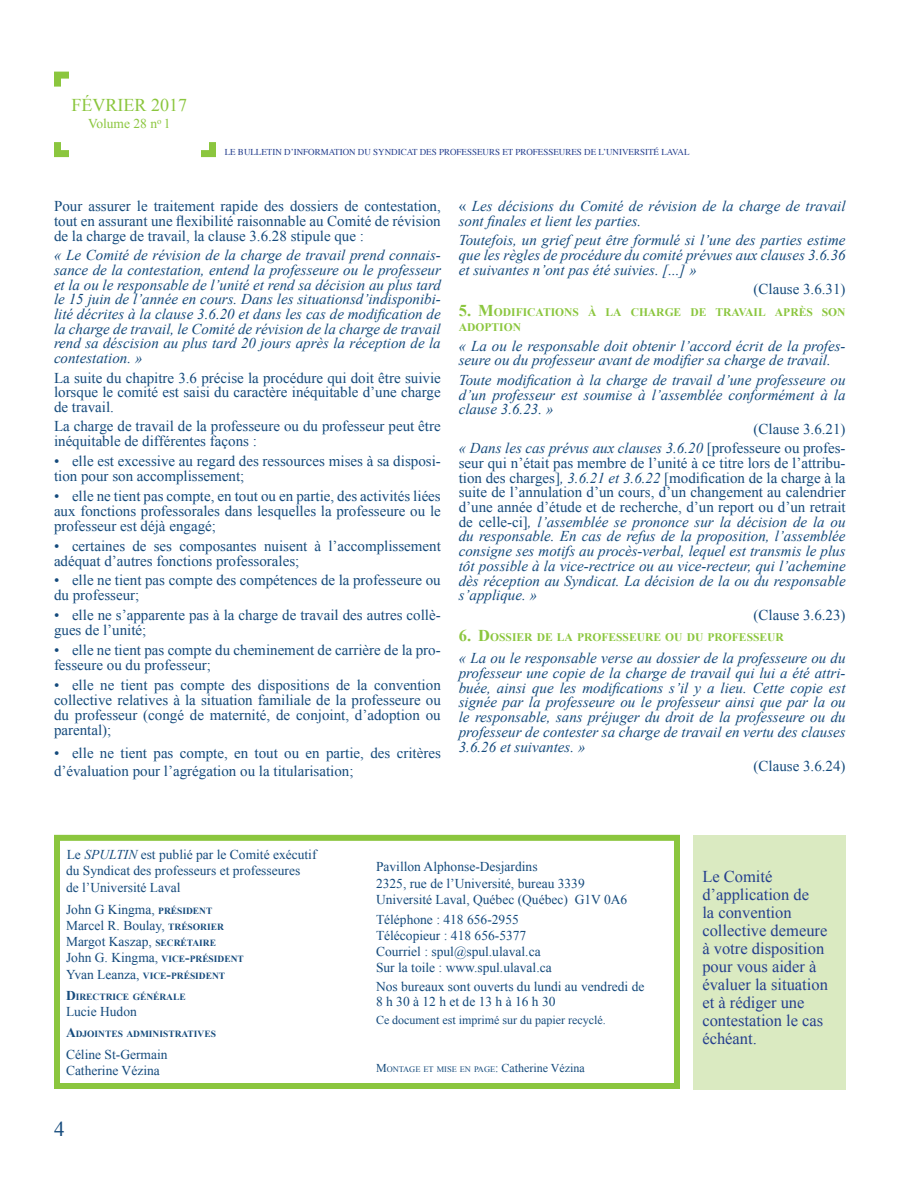
<style>
.page{position:relative;width:918px;height:1188px;background:#fff}
.page>*{position:absolute;margin:0;border:0;box-sizing:border-box;transform-origin:0 0}
.Texte{font:21px "Times New Roman";color:#144a7c}
.t1{font:18px "Times New Roman";color:#8bc63e}
.BlocVert{font:16.5px/18px "Times New Roman";color:#253f8e}
.Texte-2{font:italic 15px/14.7px "Times New Roman";color:#144a7c;text-align:justify}
.ABC{font:15px/15px "Times New Roman";color:#144a7c}
.Texte-3{font:15px/14.7px "Times New Roman";color:#144a7c;text-align:justify}
.t2{font:13.5px/16.2px "Times New Roman";color:#144a7c}
.t3{font:13.5px "Times New Roman";color:#8bc63e}
.t4{font:12px "Times New Roman";color:#144a7c}
.Titre1{font:700 11.55px/15px "Times New Roman";color:#8bc63e}
.t5{font:700 9.45px "Times New Roman";color:#144a7c}
.t6{font:9px "Times";color:#253f8e}
.t7{font:8.4px "Times New Roman";color:#144a7c}
.s1{font-style:normal}
.s2{font-size:16.5px}
.s3{font-style:italic}
.s4{font-weight:700;font-size:9.45px}
.s5{font-weight:700}
.s6{font-weight:400;font-size:13.5px}
.s7{font-size:13.5px}
.s8{font-size:12px}
</style>
<div class="page">
<svg style="left:201px;top:142px;width:15px;height:15px"></svg>
<svg style="left:54px;top:142px;width:15px;height:15px"></svg>
<svg style="left:54px;top:72px;width:15px;height:15px"></svg>
<div style="left:54px;top:835px;width:626px;height:254px;border:6px solid #8bc63e"></div>
<div style="left:693px;top:835px;width:153px;height:255px;background:#daeac1"></div>
<p class="t1" style="left:72px;top:93px;width:117px">FÉVRIER 2017</p>
<p class="t3" style="left:88px;top:114px;width:84px">Volume 28 n<sup>o</sup> 1</p>
<p class="t6" style="left:225px;top:143px;width:466px">LE BULLETIN D’INFORMATION DU SYNDICAT DES PROFESSEURS ET PROFESSEURES DE L’UNIVERSITÉ LAVAL</p>
<p class="Texte-3" style="left:54px;top:199px;width:388px">Pour assurer le traitement rapide des dossiers de contestation, tout en assurant une flexibilité raisonnable au Comité de révision de la charge de travail, la clause 3.6.28 stipule que :</p>
<p class="Texte-2" style="left:54px;top:247px;width:388px">« Le Comité de révision de la charge de travail prend connais&shy;sance de la contestation, entend la professeure ou le professeur et la ou le responsable de l’unité et rend sa décision au plus tard le 15 juin de l’année en cours. Dans les situationsd’indisponibi&shy;lité décrites à la clause 3.6.20 et dans les cas de modification de la charge de travail, le Comité de révision de la charge de travail rend sa déscision au plus tard 20 jours après la réception de la contestation. »</p>
<p class="Texte-3" style="left:54px;top:370px;width:388px">La suite du chapitre 3.6 précise la procédure qui doit être suivie lorsque le comité est saisi du caractère inéquitable d’une charge de travail.</p>
<p class="Texte-3" style="left:54px;top:419px;width:388px">La charge de travail de la professeure ou du professeur peut être inéquitable de différentes façons :</p>
<p class="ABC" style="left:54px;top:453px;width:388px">• elle est excessive au regard des ressources mises à sa disposi&shy;tion pour son accomplissement;</p>
<p class="ABC" style="left:54px;top:488px;width:388px;text-align:justify">• elle ne tient pas compte, en tout ou en partie, des activités liées aux fonctions professorales dans lesquelles la professeure ou le professeur est déjà engagé;</p>
<p class="ABC" style="left:54px;top:538px;width:388px">• certaines de ses composantes nuisent à l’accomplissement adéquat d’autres fonctions professorales;</p>
<p class="ABC" style="left:54px;top:573px;width:388px">• elle ne tient pas compte des compétences de la professeure ou du professeur;</p>
<p class="ABC" style="left:54px;top:607px;width:388px">• elle ne s’apparente pas à la charge de travail des autres collè&shy;gues de l’unité;</p>
<p class="ABC" style="left:54px;top:642px;width:388px">• elle ne tient pas compte du cheminement de carrière de la pro&shy;fesseure ou du professeur;</p>
<p class="ABC" style="left:54px;top:677px;width:388px;text-align:justify">• elle ne tient pas compte des dispositions de la convention collective relatives à la situation familiale de la professeure ou du professeur (congé de maternité, de conjoint, d’adoption ou parental);</p>
<p class="ABC" style="left:54px;top:743px;width:388px;line-height:18px">• elle ne tient pas compte, en tout ou en partie, des critères d’évaluation pour l’agrégation ou la titularisation;</p>
<p class="Texte-2" style="left:459px;top:199px;width:388px"><span class="s1">«</span> Les décisions du Comité de révision de la charge de travail sont finales et lient les parties.</p>
<p class="Texte-2" style="left:459px;top:233px;width:388px">Toutefois, un grief peut être formulé si l’une des parties estime que les règles de procédure du comité prévues aux clauses 3.6.36 et suivantes n’ont pas été suivies. [...] »</p>
<p class="Texte-3" style="left:754px;top:282px;width:94px">(Clause 3.6.31)</p>
<p class="Titre1" style="left:459px;top:304px;width:388px"><span class="s2">5. M</span>ODIFICATIONS À LA CHARGE DE TRAVAIL APRÈS SON<br>ADOPTION</p>
<p class="Texte-2" style="left:459px;top:338px;width:388px">« La ou le responsable doit obtenir l’accord écrit de la profes&shy;seure ou du professeur avant de modifier sa charge de travail.</p>
<p class="Texte-2" style="left:459px;top:372px;width:388px">Toute modification à la charge de travail d’une professeure ou d’un professeur est soumise à l’assemblée conformément à la clause 3.6.23. »</p>
<p class="Texte-3" style="left:754px;top:421px;width:94px">(Clause 3.6.21)</p>
<p class="Texte-2" style="left:459px;top:440px;width:388px">« Dans les cas prévus aux clauses 3.6.20 <span class="s1">[professeure ou profes&shy;seur qui n’était pas membre de l’unité à ce titre lors de l’attribu&shy;tion des charges]</span>, 3.6.21 et 3.6.22 <span class="s1">[modification de la charge à la suite de l’annulation d’un cours, d’un changement au calendrier d’une année d’étude et de recherche, d’un report ou d’un retrait de celle-ci]</span>, l’assemblée se prononce sur la décision de la ou du responsable. En cas de refus de la proposition, l’assemblée consigne ses motifs au procès-verbal, lequel est transmis le plus tôt possible à la vice-rectrice ou au vice-recteur, qui l’achemine dès réception au Syndicat. La décision de la ou du responsable s’applique. »</p>
<p class="Texte-3" style="left:754px;top:607px;width:94px">(Clause 3.6.23)</p>
<p class="Titre1" style="left:459px;top:630px;width:327px"><span class="s2">6. D</span> OSSIER DE LA PROFESSEURE OU DU PROFESSEUR</p>
<p class="Texte-2" style="left:459px;top:651px;width:388px">« La ou le responsable verse au dossier de la professeure ou du professeur une copie de la charge de travail qui lui a été attri&shy;buée, ainsi que les modifications s’il y a lieu. Cette copie est signée par la professeure ou le professeur ainsi que par la ou le responsable, sans préjuger du droit de la professeure ou du professeur de contester sa charge de travail en vertu des clauses 3.6.26 et suivantes. »</p>
<p class="Texte-3" style="left:754px;top:758px;width:94px">(Clause 3.6.24)</p>
<p class="t2" style="left:66px;top:846px;width:252px">Le <span class="s3">SPULTIN</span> est publié par le Comité exécutif du Syndicat des professeurs et professeures<br>de l’Université Laval</p>
<p class="t2" style="left:66px;top:901px;width:179px">John G Kingma, <span class="s4">PRÉSIDENT<br></span>Marcel R. Boulay, <span class="s4">TRÉSORIER<br></span>Margot Kaszap, <span class="s4">SECRÉTAIRE<br></span>John G. Kingma, <span class="s4">VICE</span><span class="s5">-</span><span class="s4">PRÉSIDENT</span></p>
<p class="t5" style="left:66px;top:969px;width:161px"><span class="s6">Yvan Leanza,</span> VICE<span class="s7">-</span>PRÉSIDENT</p>
<p class="t5" style="left:66px;top:990px;width:121px"><span class="s7">D</span>IRECTRICE GÉNÉRALE</p>
<p class="t2" style="left:66px;top:1003px;width:72px">Lucie Hudon</p>
<p class="t5" style="left:66px;top:1027px;width:151px"><span class="s7">A</span>DJOINTES ADMINISTRATIVES</p>
<p class="t2" style="left:66px;top:1046px;width:103px">Céline St-Germain<br>Catherine Vézina</p>
<p class="Texte" style="left:54px;top:1115px;width:12px">4</p>
<p class="t2" style="left:376px;top:859px;width:253px">Pavillon Alphonse-Desjardins<br>2325, rue de l’Université, bureau 3339<br>Université Laval, Québec (Québec) G1V 0A6</p>
<p class="t2" style="left:376px;top:911px;width:177px">Téléphone : 418 656-2955<br>Télécopieur : 418 656-5377<br>Courriel : spul@spul.ulaval.ca<br>Sur la toile : www.spul.ulaval.ca</p>
<p class="t2" style="left:376px;top:979px;width:270px;line-height:15px">Nos bureaux sont ouverts du lundi au vendredi de<br>8 h 30 à 12 h et de 13 h à 16 h 30</p>
<p class="t4" style="left:376px;top:1012px;width:231px">Ce document est imprimé sur du papier recyclé.</p>
<p class="t7" style="left:376px;top:1064px;width:210px"><span class="s8">M</span>ONTAGE ET MISE EN PAGE<span class="s8">: Catherine Vézina</span></p>
<p class="BlocVert" style="left:702px;top:867px;width:127px">Le Comité d’application de<br>la convention collective demeure à votre disposition pour vous aider à évaluer la situation et à rédiger une contestation le cas échéant.</p>
</div>
